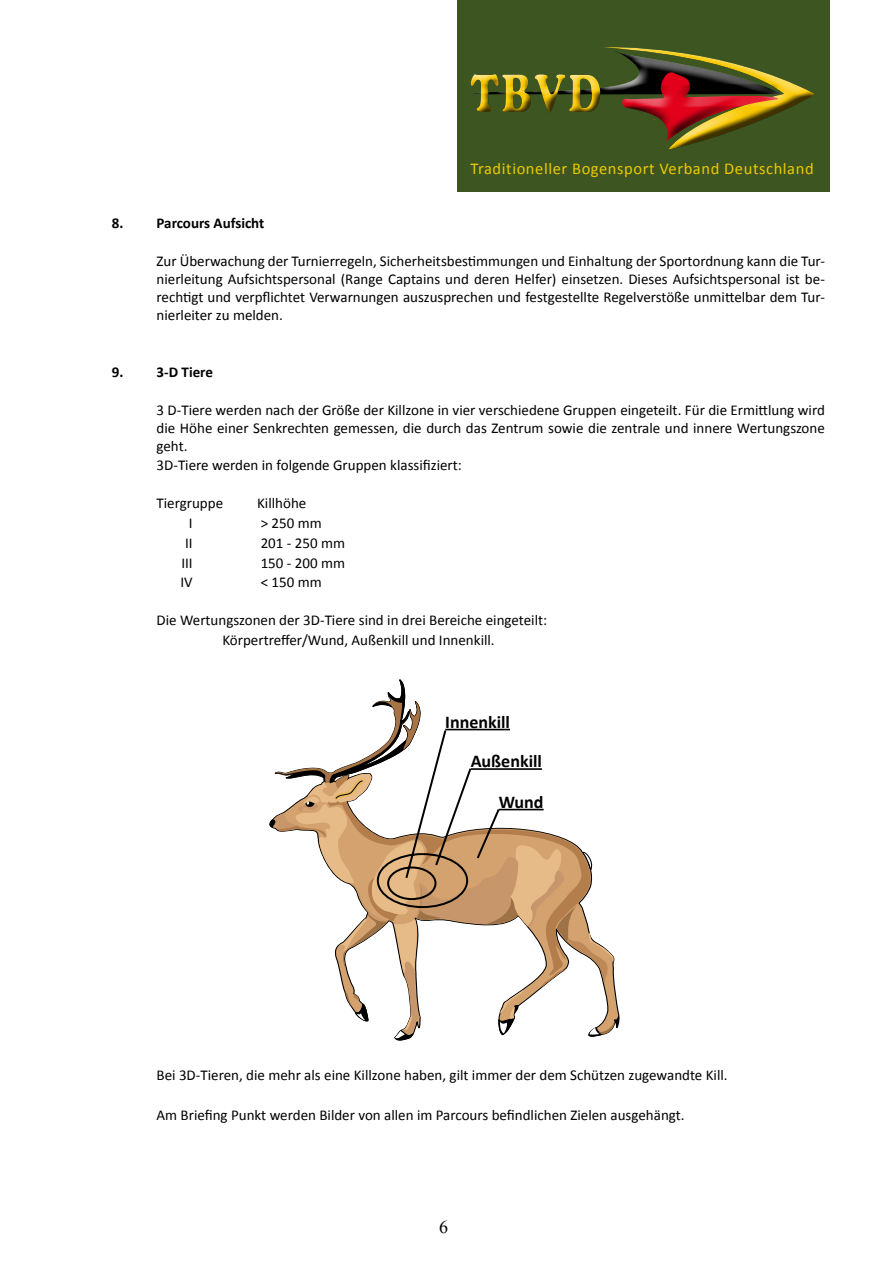
<style>
.page{position:relative;width:893px;height:1263px;background:#fff}
.page>*{position:absolute;margin:0;border:0;box-sizing:border-box;transform-origin:0 0}
.t1{font:700 18px/39.5px "Calibri";color:#000}
.t2{font:18px "Times New Roman";color:#000}
.t3{font:16.5px "Calibri";letter-spacing:.035em;color:#eec900}
.t4{font:15px/18px "Calibri";color:#000;text-align:justify}
.t5{font:700 15px "Calibri";color:#000}
</style>
<div class="page">
<div style="left:457px;top:0;width:372px;height:191px;background:#3d5520"></div>
<div style="left:468px;top:47px;width:349px;height:116px;background:#000;opacity:.75"></div>
<svg style="left:273px;top:680px;width:346px;height:355px"></svg>
<hr style="left:445px;top:729px;width:65px;height:1px;background:#000">
<hr style="left:471px;top:768px;width:71px;height:2px;background:#000">
<hr style="left:499px;top:809px;width:45px;height:1px;background:#000">
<div style="left:616px;top:114px;width:46px;height:42px;background:#3d5520;border-radius:50%"></div>
<p class="t3" style="left:471px;top:159px;width:345px">Traditioneller Bogensport Verband Deutschland</p>
<p class="t5" style="left:112px;top:214px;width:154px">8. Parcours Aufsicht</p>
<p class="t4" style="left:157px;top:251px;width:670px">Zur Überwachung der Turnierregeln, Sicherheitsbestimmungen und Einhaltung der Sportordnung kann die Tur&shy;nierleitung Aufsichtspersonal (Range Captains und deren Helfer) einsetzen. Dieses Aufsichtspersonal ist be&shy;rechtigt und verpflichtet Verwarnungen auszusprechen und festgestellte Regelverstöße unmittelbar dem Tur&shy;nierleiter zu melden.</p>
<p class="t5" style="left:112px;top:363px;width:103px">9. 3-D Tiere</p>
<p class="t4" style="left:157px;top:400px;width:670px">3 D-Tiere werden nach der Größe der Killzone in vier verschiedene Gruppen eingeteilt. Für die Ermittlung wird die Höhe einer Senkrechten gemessen, die durch das Zentrum sowie die zentrale und innere Wertungszone geht.</p>
<p class="t4" style="left:157px;top:456px;width:307px">3D-Tiere werden in folgende Gruppen klassifiziert:</p>
<p class="t4" style="left:157px;top:493px;width:68px">Tiergruppe</p>
<p class="t4" style="left:257px;top:493px;width:51px">Killhöhe</p>
<p class="t4" style="left:189px;top:513px;width:5px">I</p>
<p class="t4" style="left:261px;top:513px;width:63px">&gt; 250 mm</p>
<p class="t4" style="left:185px;top:533px;width:9px">II</p>
<p class="t4" style="left:261px;top:533px;width:86px">201 - 250 mm</p>
<p class="t4" style="left:181px;top:553px;width:13px">III</p>
<p class="t4" style="left:261px;top:553px;width:86px">150 - 200 mm</p>
<p class="t4" style="left:180px;top:573px;width:14px">IV</p>
<p class="t4" style="left:261px;top:573px;width:63px">&lt; 150 mm</p>
<p class="t4" style="left:222px;top:609px;width:326px;line-height:19.8px;text-indent:-66px">Die Wertungszonen der 3D-Tiere sind in drei Bereiche eingeteilt:<br>Körpertreffer/Wund, Außenkill und Innenkill.</p>
<p class="t1" style="left:471px;top:701px;width:73px;text-indent:-26px">Innenkill<br>Außenkill</p>
<p class="t1" style="left:499px;top:781px;width:46px">Wund</p>
<p class="t4" style="left:157px;top:1066px;width:573px">Bei 3D-Tieren, die mehr als eine Killzone haben, gilt immer der dem Schützen zugewandte Kill.</p>
<p class="t4" style="left:157px;top:1105px;width:529px">Am Briefing Punkt werden Bilder von allen im Parcours befindlichen Zielen ausgehängt.</p>
<p class="t2" style="left:439px;top:1214px;width:10px">6</p>
</div>
